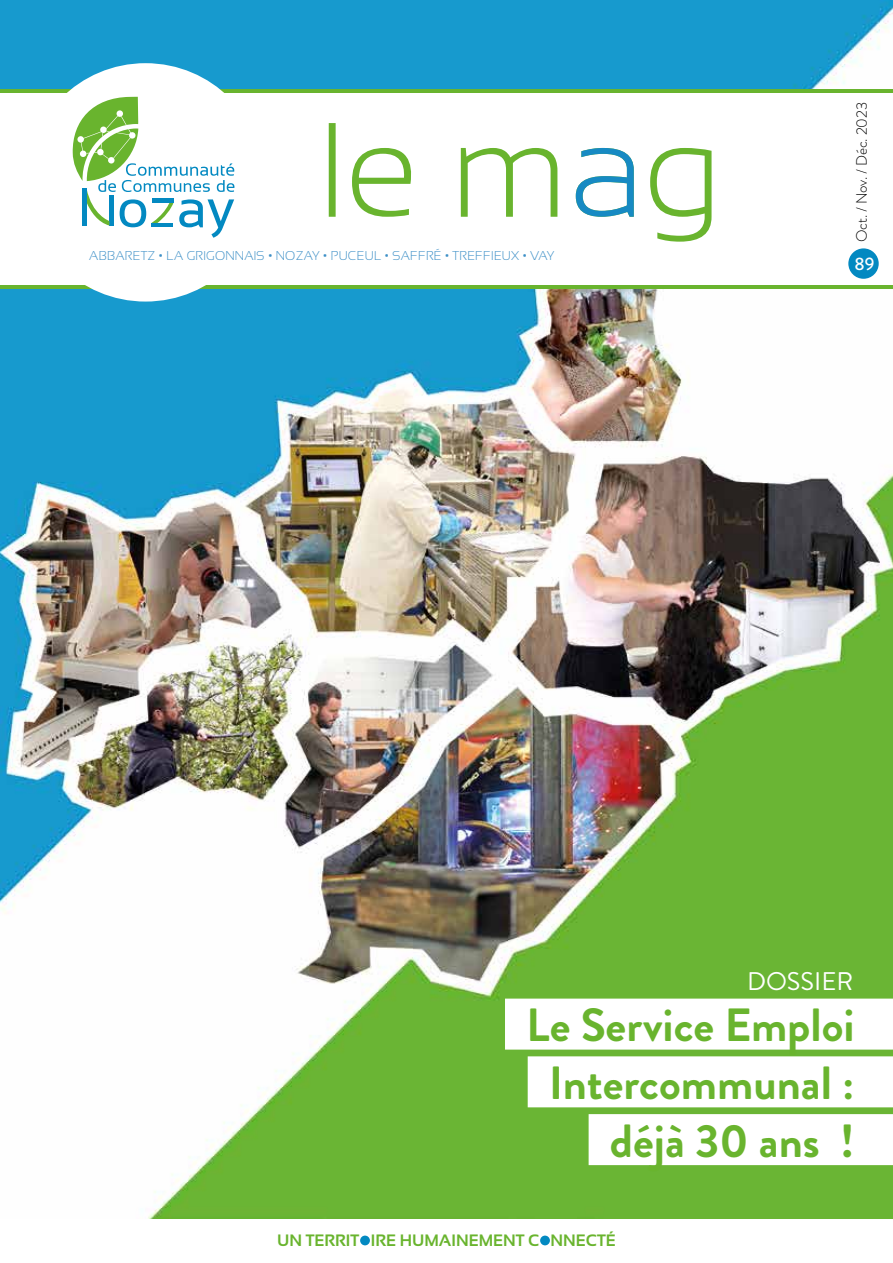
<style>
.page{position:relative;width:893px;height:1263px;background:#fff}
.page>*{position:absolute;margin:0;border:0;box-sizing:border-box;transform-origin:0 0}
.t1{font:700 46.5px/57.8px "Brandon Grotesque";color:#69b42e;text-align:right}
.t2{font:25.5px "Brandon Grotesque";color:#fff}
.t3{font:500 18px "Brandon Grotesque";color:#fff}
.t4{font:700 16.5px "Sansation";color:#69b42e}
.t5{font:300 15px "Brandon Grotesque";letter-spacing:-.01em;color:#000}
.t6{font:300 12.75px "Sansation";letter-spacing:.02em;color:#3e90c7}
</style>
<div class="page">
<img style="left:0;top:0;width:893px;height:1218px">
<div style="left:0;top:90px;width:893px;height:196px;background:#fff"></div>
<hr style="left:0;top:90px;width:893px;height:3px;background:#69b42e">
<hr style="left:0;top:285px;width:893px;height:3px;background:#69b42e">
<div style="left:26px;top:63px;width:239px;height:239px;background:#fff;border-radius:50%"></div>
<div style="left:848px;top:248px;width:31px;height:31px;background:#0389c1;border-radius:50%"></div>
<div style="left:360px;top:1235px;width:10px;height:10px;background:#0389c1;border-radius:50%"></div>
<div style="left:540px;top:1235px;width:10px;height:10px;background:#0389c1;border-radius:50%"></div>
<svg style="left:72px;top:97px;width:162px;height:141px"></svg>
<svg style="left:329px;top:123px;width:382px;height:119px"></svg>
<svg style="left:576px;top:148px;width:58px;height:69px"></svg>
<div style="left:505px;top:998px;width:388px;height:51px;background:#fff"></div>
<div style="left:528px;top:1056px;width:365px;height:51px;background:#fff"></div>
<div style="left:589px;top:1114px;width:304px;height:51px;background:#fff"></div>
<p class="t6" style="left:89px;top:249px;width:467px">ABBARETZ • LA GRIGONNAIS • NOZAY • PUCEUL • SAFFRÉ • TREFFIEUX • VAY</p>
<p class="t5" style="left:851px;top:242px;width:141px;rotate:-90deg">Oct. / Nov. / Déc. 2023</p>
<h3 class="t3" style="left:854px;top:251px;width:22px">89</h3>
<h2 class="t2" style="left:747px;top:963px;width:108px">DOSSIER</h2>
<h1 class="t1" style="left:526px;top:997px;width:330px">Le Service Emploi<br>Intercommunal : déjà 30 ans !</h1>
<p class="t4" style="left:277px;top:1231px;width:340px">UN TERRIT IRE HUMAINEMENT C NNECTÉ</p>
</div>
